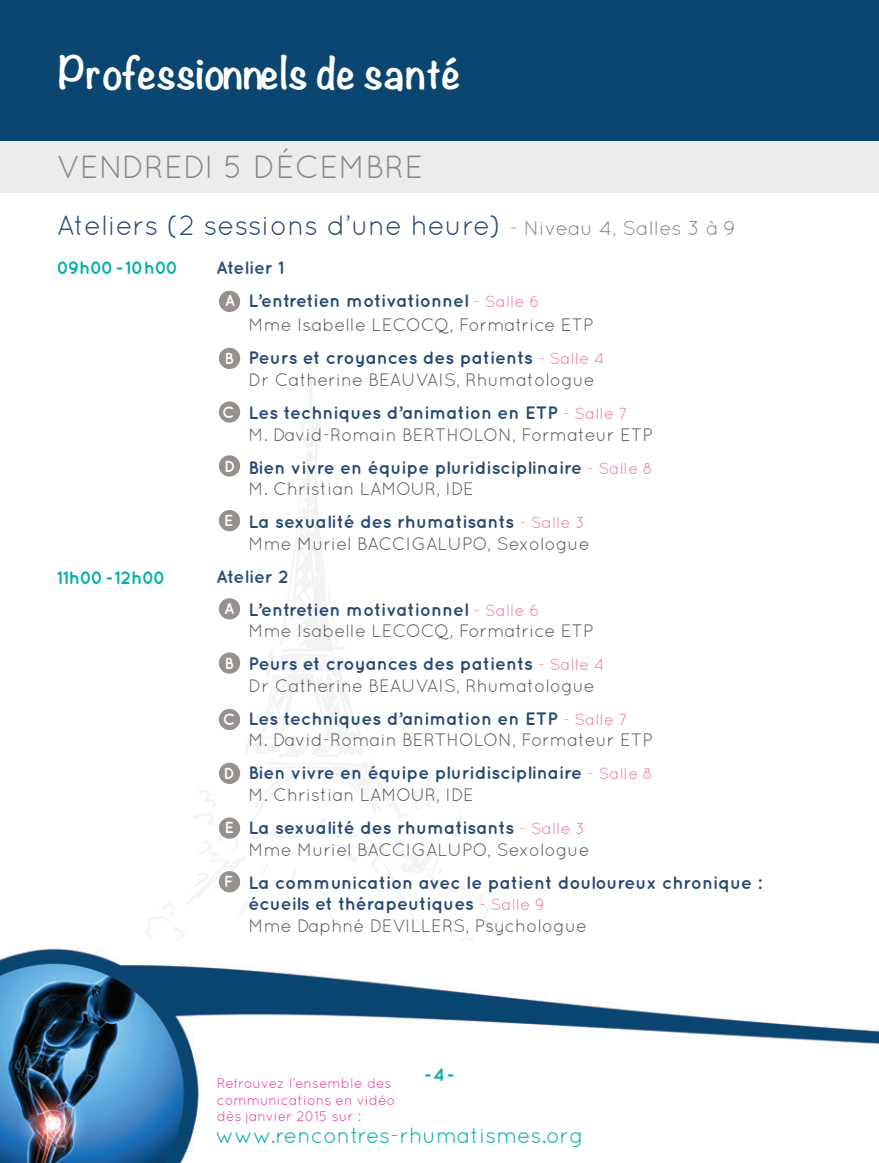
<style>
.page{position:relative;width:879px;height:1163px;background:#fff}
.page>*{position:absolute;margin:0;border:0;box-sizing:border-box;transform-origin:0 0}
.t1{font:700 40px "Noteworthy";color:#fff}
.t2{font:32px "Quicksand";color:#8b8684}
.t3{font:28px "Quicksand";color:#284972}
.t4{font:22px "Quicksand";color:#00afac}
.t5{font:700 18px/33px "Quicksand";color:#284972}
.t6{font:18px/33px "Quicksand";color:#57585a}
.t7{font:700 18px "Quicksand";color:#00afac}
.t8{font:700 16px "Quicksand";color:#fff}
.t9{font:14px/16.8px "Quicksand";color:#ed3896}
.s1{font-size:20px;color:#8b8684}
.s2{color:#2c5079}
.s3{font-weight:400;font-size:16px;color:#f2768b}
.s4{font-weight:700;color:#284972}
.s5{font-size:16px;color:#f2768b}
.s6{font-weight:400;color:#57585a}
</style>
<div class="page">
<div style="left:0;top:140px;width:879px;height:53px;background:#ececee"></div>
<div style="left:0;top:0;width:879px;height:140px;background:#0a4670"></div>
<img style="left:146px;top:347px;width:351px;height:596px">
<img style="left:0;top:948px;width:879px;height:214px">
<div style="left:219px;top:291px;width:21px;height:21px;background:#96908e;border-radius:50%"></div>
<div style="left:219px;top:348px;width:21px;height:21px;background:#96908e;border-radius:50%"></div>
<div style="left:219px;top:401px;width:21px;height:21px;background:#96908e;border-radius:50%"></div>
<div style="left:219px;top:455px;width:21px;height:21px;background:#96908e;border-radius:50%"></div>
<div style="left:219px;top:510px;width:21px;height:21px;background:#96908e;border-radius:50%"></div>
<div style="left:219px;top:598px;width:21px;height:21px;background:#96908e;border-radius:50%"></div>
<div style="left:219px;top:652px;width:21px;height:21px;background:#96908e;border-radius:50%"></div>
<div style="left:219px;top:708px;width:21px;height:22px;background:#96908e;border-radius:50%"></div>
<div style="left:219px;top:762px;width:21px;height:21px;background:#96908e;border-radius:50%"></div>
<div style="left:219px;top:817px;width:21px;height:21px;background:#96908e;border-radius:50%"></div>
<div style="left:219px;top:871px;width:21px;height:21px;background:#96908e;border-radius:50%"></div>
<h1 class="t1" style="left:58px;top:37px;width:405px">Professionnels de santé</h1>
<h2 class="t2" style="left:57px;top:148px;width:303px">Vendredi 5 décembr</h2>
<h2 class="t2" style="left:405px;top:148px;width:20px">e</h2>
<h3 class="t3" style="left:57px;top:209px;width:681px">Ateliers (2 sessions d’une heure) <span class="s1">- N iveau 4, Salles 3 à 9</span></h3>
<p class="t7" style="left:57px;top:257px;width:123px">09h00 - 10h00</p>
<p class="t5" style="left:248px;top:251px;width:293px;text-indent:-32px"><span class="s2">Atelier 1<br></span>L’entretien motivationnel <span class="s3">- Salle 6</span></p>
<p class="t6" style="left:248px;top:308px;width:357px">Mme I sabelle LECOCQ, Formatrice ETP<br><span class="s4">Peurs et croyances des patients</span> <span class="s5">- Salle 4</span></p>
<p class="t6" style="left:248px;top:363px;width:143px">Dr Catherine BEAU</p>
<p class="t8" style="left:225px;top:291px;width:12px">A</p>
<p class="t8" style="left:225px;top:349px;width:11px">B</p>
<p class="t5" style="left:248px;top:362px;width:381px;text-indent:167px"><span class="s6">VAIS, Rhumatologue<br></span>Les techniques d’animation en ETP <span class="s3">- Salle 7</span></p>
<p class="t6" style="left:248px;top:417px;width:224px">M. David-Romain BERTHOLON</p>
<p class="t8" style="left:222px;top:402px;width:14px">C</p>
<p class="t5" style="left:248px;top:417px;width:406px;text-align:right"><span class="s6">, Formateur ETP<br></span>Bien vivre en équipe pluridisciplinaire <span class="s3">- Salle 8</span></p>
<p class="t5" style="left:248px;top:471px;width:338px"><span class="s6">M. Christian LAMOUR, I DE<br></span>La sexualité des rhumatisants <span class="s3">- Salle 3</span></p>
<p class="t6" style="left:248px;top:526px;width:190px">Mme Muriel BACCIGALU</p>
<p class="t6" style="left:462px;top:526px;width:129px">PO, Sexologue</p>
<p class="t5" style="left:248px;top:559px;width:293px;text-indent:-32px"><span class="s2">Atelier 2<br></span>L’entretien motivationnel <span class="s3">- Salle 6</span></p>
<p class="t6" style="left:248px;top:614px;width:357px">Mme I sabelle LECOCQ, Formatrice ETP<br><span class="s4">Peurs et croyances des patients</span> <span class="s5">- Salle 4</span></p>
<p class="t6" style="left:248px;top:668px;width:143px">Dr Catherine BEAU</p>
<p class="t8" style="left:224px;top:456px;width:13px">D</p>
<p class="t8" style="left:224px;top:511px;width:11px">E</p>
<p class="t7" style="left:57px;top:567px;width:111px">11h00 - 12h00</p>
<p class="t8" style="left:224px;top:599px;width:12px">A</p>
<p class="t8" style="left:225px;top:653px;width:11px">B</p>
<p class="t5" style="left:248px;top:668px;width:381px;text-indent:167px"><span class="s6">VAIS, Rhumatologue<br></span>Les techniques d’animation en ETP <span class="s3">- Salle 7</span></p>
<p class="t6" style="left:248px;top:723px;width:224px">M. David-Romain BERTHOLON</p>
<p class="t8" style="left:223px;top:709px;width:14px">C</p>
<p class="t5" style="left:248px;top:723px;width:406px;text-align:right"><span class="s6">, Formateur ETP<br></span>Bien vivre en équipe pluridisciplinaire <span class="s3">- Salle 8</span></p>
<p class="t5" style="left:248px;top:777px;width:338px"><span class="s6">M. Christian LAMOUR, I DE<br></span>La sexualité des rhumatisants <span class="s3">- Salle 3</span></p>
<p class="t6" style="left:248px;top:832px;width:190px">Mme Muriel BACCIGALU</p>
<p class="t6" style="left:462px;top:832px;width:129px">PO, Sexologue</p>
<p class="t5" style="left:248px;top:870px;width:515px;line-height:21.6px">La communication avec le patient douloureux chronique : écueils et thérapeutiques <span class="s3">- Salle 9<br></span><span class="s6">Mme Daphné DEVILLE</span></p>
<p class="t8" style="left:223px;top:763px;width:13px">D</p>
<p class="t8" style="left:225px;top:818px;width:11px">E</p>
<p class="t8" style="left:224px;top:872px;width:11px">F</p>
<p class="t6" style="left:442px;top:908px;width:146px">RS, Psychologue</p>
<p class="t7" style="left:424px;top:1063px;width:31px">- 4 -</p>
<p class="t9" style="left:217px;top:1074px;width:180px">Retrouvez l’ensemble des communications en vidéo dès janvier 2015 sur :</p>
<p class="t4" style="left:215px;top:1122px;width:370px">www.rencontres-rhumatismes.org</p>
</div>
